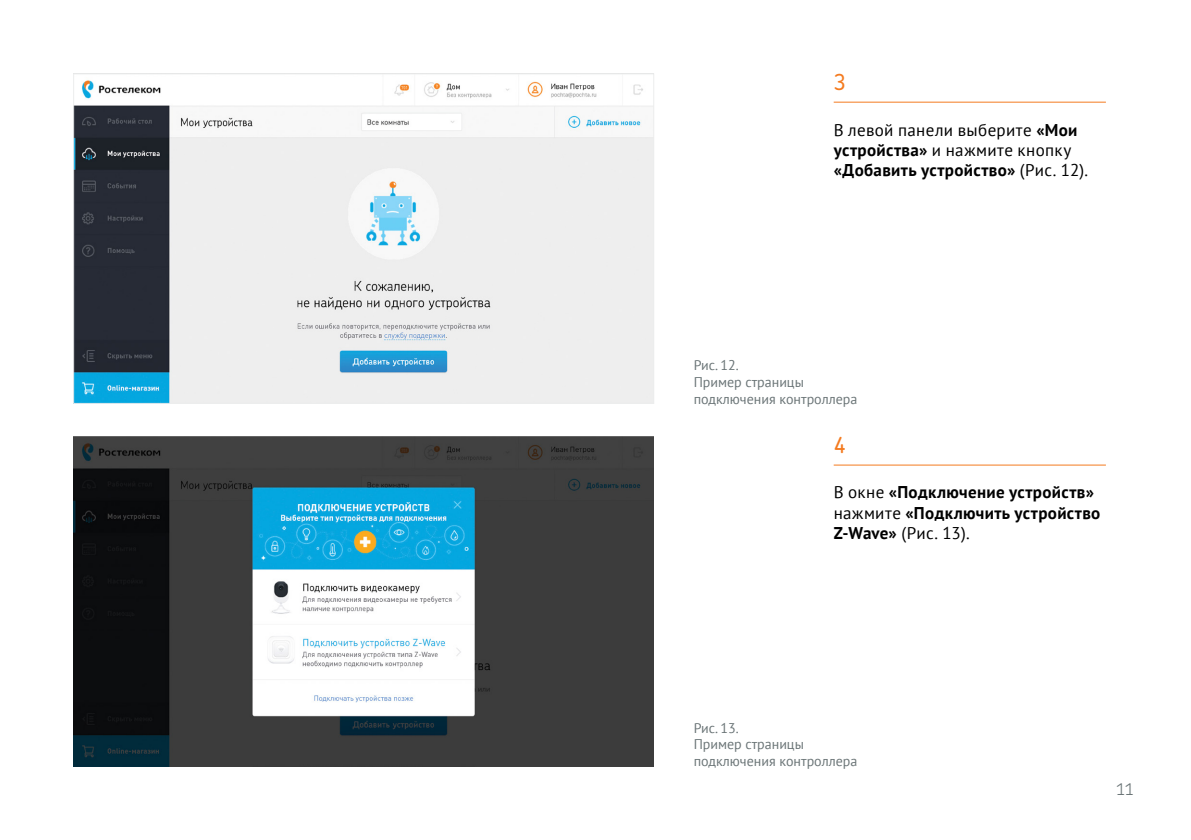
<style>
.page{position:relative;width:1191px;height:840px;background:#fff}
.page>*{position:absolute;margin:0;border:0;box-sizing:border-box;transform-origin:0 0}
.t1{font:500 22px "Chevin Pro";color:#f47b20}
.t2{font:17px/20.4px "PT Sans";letter-spacing:.02em;color:#000}
.t3{font:700 17px/20.4px "PT Sans";letter-spacing:.02em;color:#000}
.t4{font:300 16px "Chevin Pro";color:#6b7577}
.t5{font:14px/16.8px "PT Sans";color:#6b7577}
.s1{font-weight:700}
.s2{font-weight:400}
</style>
<div class="page">
<hr style="left:833px;top:102px;width:273px;height:1px;background:#f47b20">
<hr style="left:833px;top:464px;width:273px;height:1px;background:#f47b20">
<img style="left:73px;top:436px;width:580px;height:329px">
<img style="left:75px;top:80px;width:577px;height:321px">
<p class="t1" style="left:833px;top:67px;width:14px">3</p>
<p class="t2" style="left:833px;top:119px;width:256px">В левой панели выберите <span class="s1">«Мои устройства»</span> и нажмите кнопку <span class="s1">«Добавить устройство»</span> (Рис. 12).</p>
<p class="t5" style="left:693px;top:356px;width:165px">Рис. 12.<br>Пример страницы подключения контроллера</p>
<p class="t1" style="left:833px;top:430px;width:14px">4</p>
<p class="t3" style="left:833px;top:481px;width:268px"><span class="s2">В окне</span> «Подключение устройств» <span class="s2">нажмите</span> «Подключить устройство<br>Z-Wave» <span class="s2">(Рис. 13).</span></p>
<p class="t5" style="left:693px;top:718px;width:165px">Рис. 13.<br>Пример страницы подключения контроллера</p>
<p class="t4" style="left:1116px;top:777px;width:19px">11</p>
</div>
